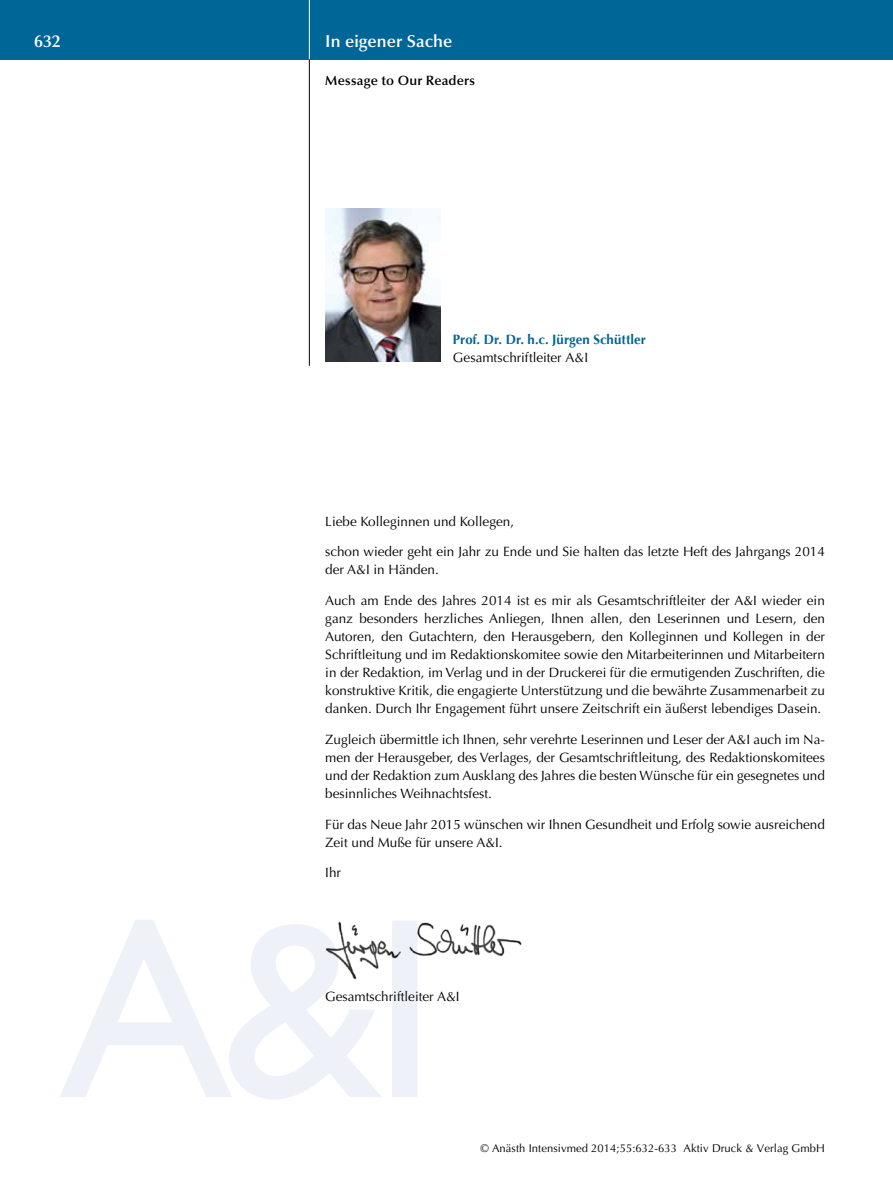
<style>
.page{position:relative;width:893px;height:1191px;background:#fff}
.page>*{position:absolute;margin:0;border:0;box-sizing:border-box;transform-origin:0 0}
.t1{font:600 17.25px "Optima";color:#fff}
.t2{font:13.5px/18px "Optima";color:#000}
.t3{font:700 13.5px "Optima";color:#006597}
.t4{font:600 13.5px "Optima";letter-spacing:.015em;color:#000}
.t5{font:11.25px "Optima";letter-spacing:.005em;color:#000}
</style>
<div class="page">
<div style="left:0;top:0;width:893px;height:60px;background:#006597"></div>
<hr style="left:309px;top:0;width:1px;height:60px;background:#fff">
<hr style="left:309px;top:60px;width:1px;height:306px;background:#000">
<svg style="left:60px;top:920px;width:357px;height:179px"></svg>
<img style="left:325px;top:920px;width:197px;height:59px">
<img style="left:325px;top:208px;width:115px;height:153px">
<p class="t1" style="left:34px;top:31px;width:28px">632</p>
<p class="t1" style="left:325px;top:31px;width:129px">In eigener Sache</p>
<p class="t4" style="left:325px;top:73px;width:151px">Message to Our Readers</p>
<p class="t3" style="left:453px;top:332px;width:195px">Prof. Dr. Dr. h.c. Jürgen Schüttler</p>
<p class="t2" style="left:453px;top:348px;width:137px">Gesamtschriftleiter A&amp;I</p>
<p class="t2" style="left:325px;top:512px;width:190px">Liebe Kolleginnen und Kollegen,</p>
<p class="t2" style="left:325px;top:543px;width:501px">schon wieder geht ein Jahr zu Ende und Sie halten das letzte Heft des Jahrgangs 2014 der A&amp;I in Händen.</p>
<p class="t2" style="left:325px;top:592px;width:501px;text-align:justify">Auch am Ende des Jahres 2014 ist es mir als Gesamtschriftleiter der A&amp;I wieder ein ganz besonders herzliches Anliegen, Ihnen allen, den Leserinnen und Lesern, den Autoren, den Gutachtern, den Herausgebern, den Kolleginnen und Kollegen in der Schriftleitung und im Redaktionskomitee sowie den Mitarbeiterinnen und Mitarbeitern in der Redaktion, im Verlag und in der Druckerei für die ermutigenden Zuschriften, die konstruktive Kritik, die engagierte Unterstützung und die bewährte Zusammenarbeit zu danken. Durch Ihr Engagement führt unsere Zeitschrift ein äußerst lebendiges Dasein.</p>
<p class="t2" style="left:325px;top:730px;width:501px;text-align:justify">Zugleich übermittle ich Ihnen, sehr verehrte Leserinnen und Leser der A&amp;I auch im Na&shy;men der Herausgeber, des Verlages, der Gesamtschriftleitung, des Redaktionskomitees und der Redaktion zum Ausklang des Jahres die besten Wünsche für ein gesegnetes und besinnliches Weihnachtsfest.</p>
<p class="t2" style="left:325px;top:815px;width:501px">Für das Neue Jahr 2015 wünschen wir Ihnen Gesundheit und Erfolg sowie ausreichend<br>Zeit und Muße für unsere A&amp;I.</p>
<p class="t2" style="left:325px;top:864px;width:17px">Ihr</p>
<p class="t2" style="left:325px;top:987px;width:136px">Gesamtschriftleiter A&amp;I</p>
<p class="t5" style="left:480px;top:1142px;width:346px">© Anästh Intensivmed 2014;55:632-633 Aktiv Druck &amp; Verlag GmbH</p>
</div>
